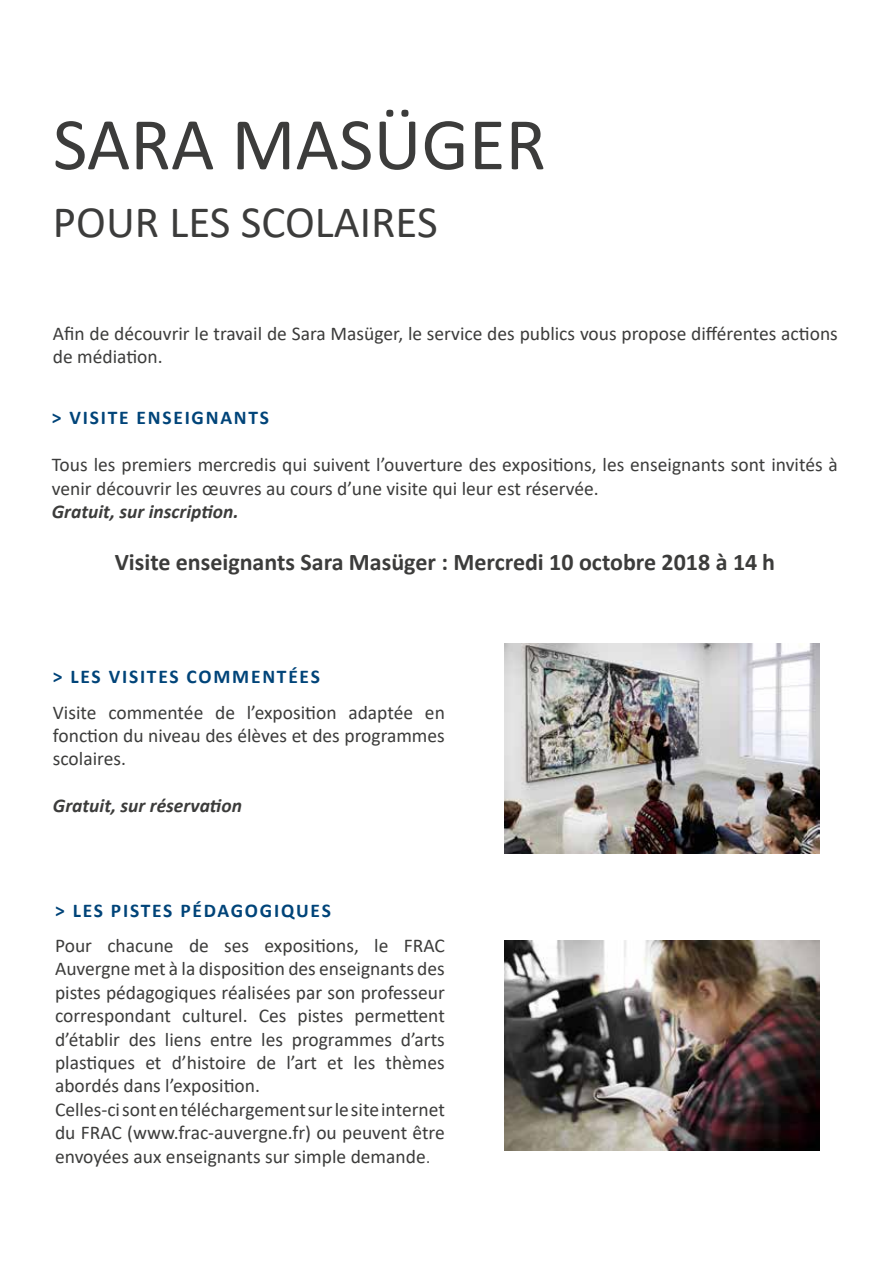
<style>
.page{position:relative;width:893px;height:1263px;background:#fff}
.page>*{position:absolute;margin:0;border:0;box-sizing:border-box;transform-origin:0 0}
.t1{font:75px "Calibri";color:#3c3c3b}
.t2{font:45px "Calibri";color:#3c3c3b}
.t3{font:700 24px "Calibri";color:#3c3c3b}
.t4{font:19.5px/23.4px "Calibri";color:#3c3c3b}
.t5{font:700 19.5px "Calibri";letter-spacing:.09em;color:#004479}
.t6{font:italic 700 19.5px "Calibri";color:#3c3c3b}
.s1{font-weight:300}
</style>
<div class="page">
<img style="left:505px;top:644px;width:315px;height:209px">
<img style="left:505px;top:940px;width:315px;height:210px">
<h1 class="t1" style="left:53px;top:92px;width:495px">SARA MASÜGER</h1>
<h2 class="t2" style="left:53px;top:190px;width:386px">POUR LES SCOLAIRES</h2>
<p class="t4" style="left:53px;top:321px;width:786px">Afin de découvrir le travail de Sara Masüger, le service des publics vous propose différentes actions de médiation.</p>
<p class="t5" style="left:52px;top:404px;width:219px">&gt; VISITE ENSEIGNANTS</p>
<p class="t4" style="left:52px;top:452px;width:787px">Tous les premiers mercredis qui suivent l’ouverture des expositions, les enseignants sont invités à venir découvrir les œuvres au cours d’une visite qui leur est réservée.</p>
<p class="t6" style="left:52px;top:498px;width:188px">Gratuit, sur inscription.</p>
<p class="t3" style="left:115px;top:545px;width:662px">Visite enseignants Sara Masüger : Mercredi 10 octobre 2018 à 14 h</p>
<p class="t5" style="left:53px;top:663px;width:268px">&gt; LES VISITES COMMENTÉES</p>
<p class="t4" style="left:53px;top:700px;width:393px;text-align:justify">Visite commentée de l’exposition adaptée en fonction du niveau des élèves et des programmes scolaires.</p>
<p class="t6" style="left:53px;top:792px;width:190px">Gratuit, sur réservation</p>
<p class="t5" style="left:55px;top:896px;width:277px">&gt; LES PISTES PÉDAGOGIQUES</p>
<p class="t4" style="left:55px;top:933px;width:391px">Pour chacune de ses expositions, le FRAC Auvergne met à la disposition des enseignants des pistes pédagogiques réalisées par son professeur correspondant culturel. Ces pistes permettent d’établir des liens entre les programmes d’arts plastiques et d’histoire de l’art et les thèmes abordés dans l’exposition.<br>Celles-ci sont en téléchargement sur le site internet du FRAC (www.frac-auvergne.fr) ou peuvent être envoyées aux enseignants sur simple demande<span class="s1">.</span></p>
</div>
